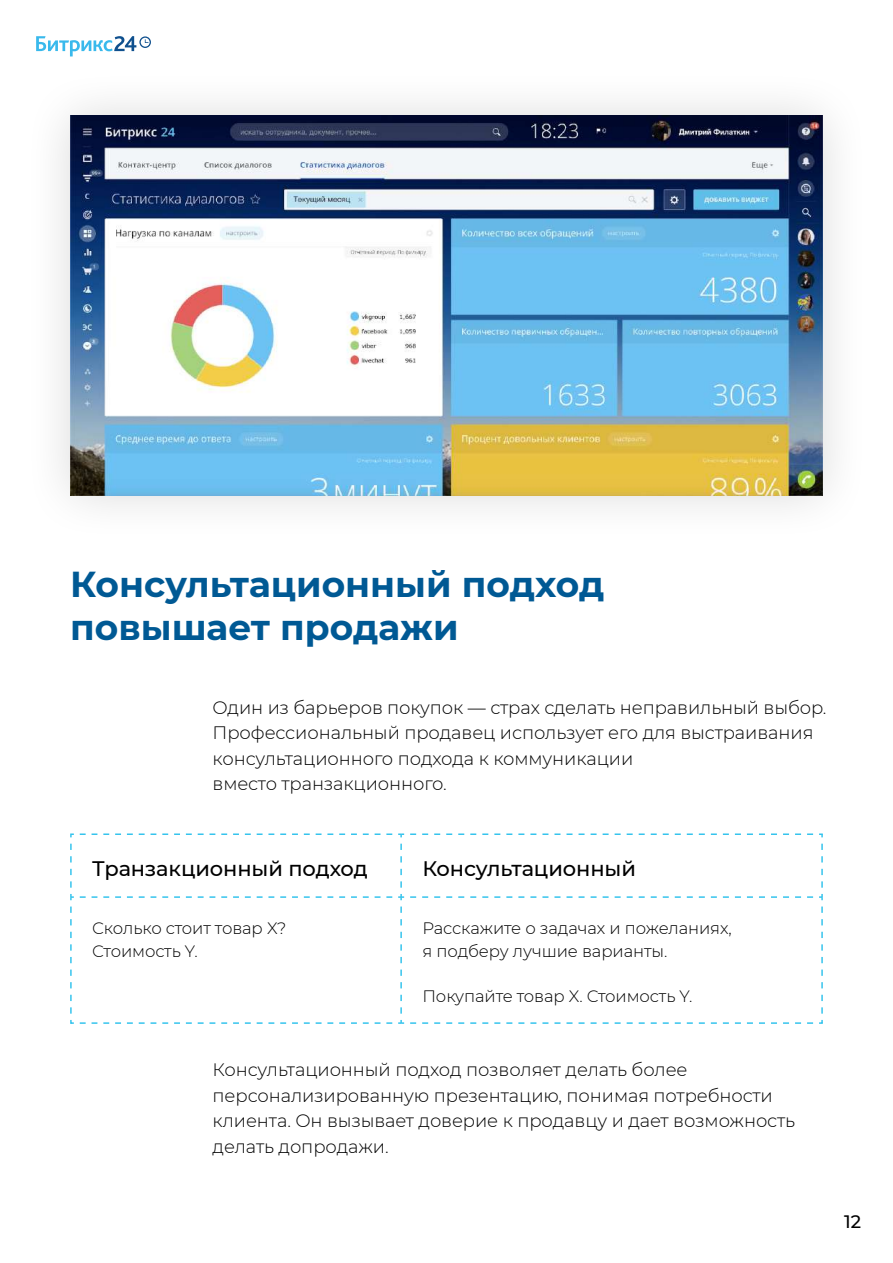
<style>
.page{position:relative;width:893px;height:1263px;background:#fff}
.page>*{position:absolute;margin:0;border:0;box-sizing:border-box;transform-origin:0 0}
.t1{font:700 36px/43.2px "Montserrat";color:#005994}
.t2{font:500 21px "Montserrat";letter-spacing:-.005em;color:#000}
.t3{font:300 18px/25.5px "Montserrat";letter-spacing:-.005em;color:#000}
.t4{font:500 18px "Montserrat";color:#000}
.t5{font:300 16.5px/22.5px "Montserrat";letter-spacing:-.005em;color:#000}
</style>
<div class="page">
<svg style="left:36px;top:36px;width:100px;height:20px"></svg>
<div style="left:139px;top:36px;width:12px;height:12px;border:1px solid #0f508e;border-radius:50%"></div>
<div style="left:23px;top:69px;width:847px;height:474px;background:#fbfbfb"></div>
<img style="left:70px;top:116px;width:753px;height:379px">
<svg style="left:70px;top:833px;width:753px;height:191px"></svg>
<h1 class="t1" style="left:70px;top:561px;width:536px">Консультационный подход повышает продажи</h1>
<p class="t3" style="left:213px;top:694px;width:615px">Один из барьеров покупок — страх сделать неправильный выбор.<br>Профессиональный продавец использует его для выстраивания консультационного подхода к коммуникации<br>вместо транзакционного.</p>
<p class="t2" style="left:92px;top:854px;width:277px">Транзакционный подход</p>
<p class="t2" style="left:422px;top:854px;width:215px">Консультационный</p>
<p class="t5" style="left:92px;top:917px;width:196px">Сколько стоит товар X?<br>Стоимость Y.</p>
<p class="t5" style="left:422px;top:917px;width:311px">Расскажите о задачах и пожеланиях, я подберу лучшие варианты.</p>
<p class="t5" style="left:422px;top:984px;width:272px">Покупайте товар X. Стоимость Y.</p>
<p class="t3" style="left:213px;top:1056px;width:584px">Консультационный подход позволяет делать более персонализированную презентацию, понимая потребности клиента. Он вызывает доверие к продавцу и дает возможность делать допродажи.</p>
<p class="t4" style="left:844px;top:1209px;width:18px">12</p>
</div>
